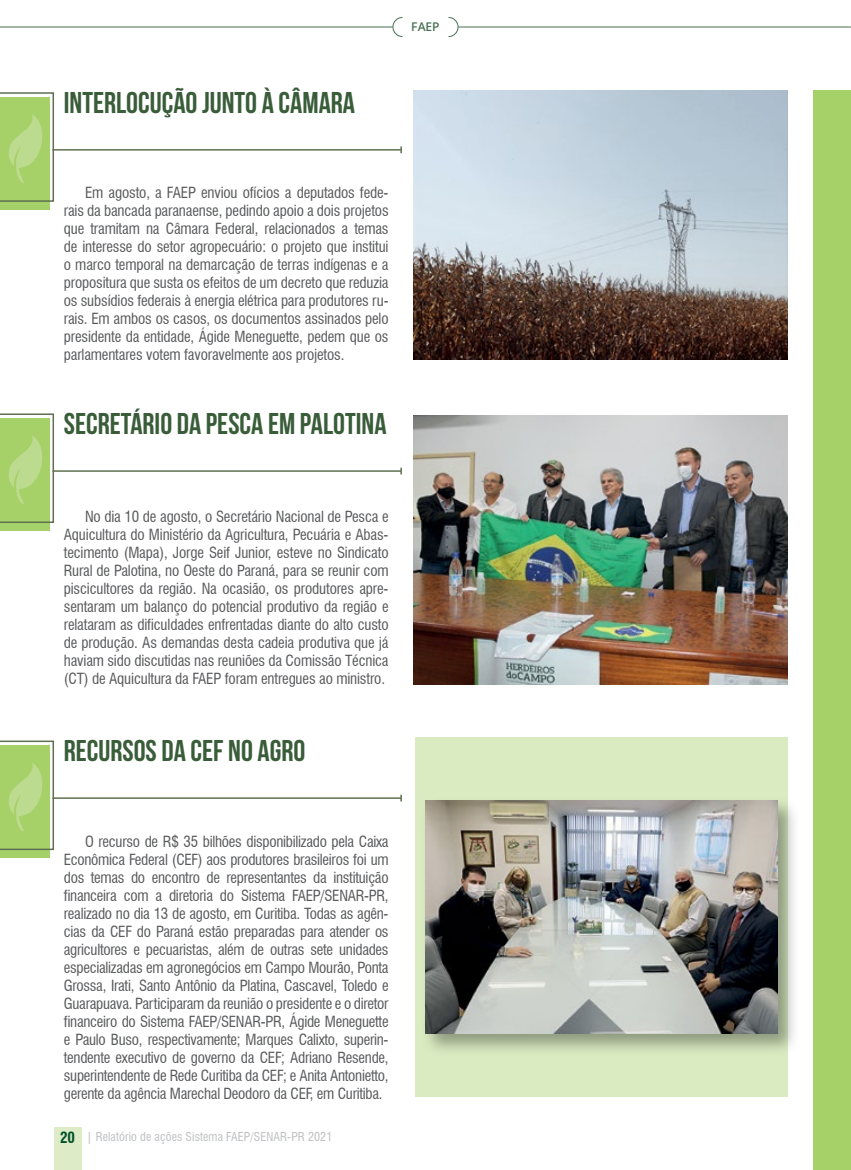
<style>
.page{position:relative;width:851px;height:1170px;background:#fff}
.page>*{position:absolute;margin:0;border:0;box-sizing:border-box;transform-origin:0 0}
.t1{font:30px "Bebas Neue";color:#395c39}
.t2{font:condensed 15px/18px "Swiss 721 BT";letter-spacing:-.01em;color:#58595b;text-align:justify}
.t3{font:condensed 12px "Swiss 721 BT";letter-spacing:.01em;color:#bcbec0}
.t4{font:600 12px "Open Sans";color:#477154}
.s1{font-weight:700;font-size:15px;color:#00522a}
</style>
<div class="page">
<hr style="left:458px;top:27px;width:392px;height:1px;background:#477154">
<svg style="left:448px;top:17px;width:10px;height:20px"></svg>
<svg style="left:392px;top:17px;width:11px;height:20px"></svg>
<hr style="left:0;top:27px;width:392px;height:1px;background:#477154">
<div style="left:813px;top:90px;width:37px;height:1079px;background:#a6d169"></div>
<div style="left:54px;top:1127px;width:27px;height:42px;background:#ddecc7"></div>
<div style="left:415px;top:737px;width:372px;height:359px;background:#daebc1"></div>
<hr style="left:53px;top:470px;width:348px;height:2px;background:#5e7050">
<svg style="left:400px;top:467px;width:2px;height:7px"></svg>
<div style="left:0;top:418px;width:50px;height:113px;background:#a6d169"></div>
<svg style="left:0;top:413px;width:54px;height:110px"></svg>
<hr style="left:53px;top:797px;width:348px;height:1px;background:#5e7050">
<svg style="left:400px;top:794px;width:2px;height:7px"></svg>
<div style="left:0;top:745px;width:50px;height:112px;background:#a6d169"></div>
<svg style="left:0;top:740px;width:54px;height:110px"></svg>
<img style="left:414px;top:90px;width:373px;height:269px">
<img style="left:414px;top:415px;width:373px;height:269px">
<div style="left:420px;top:795px;width:380px;height:261px;background:#000;opacity:.35"></div>
<img style="left:425px;top:800px;width:352px;height:233px">
<hr style="left:53px;top:149px;width:348px;height:2px;background:#5e7050">
<svg style="left:400px;top:146px;width:2px;height:7px"></svg>
<div style="left:0;top:97px;width:50px;height:113px;background:#a6d169"></div>
<svg style="left:0;top:92px;width:54px;height:110px"></svg>
<h1 class="t1" style="left:64px;top:86px;width:293px">INTERLOCUÇÃO JUNTO À CÂMARA</h1>
<p class="t4" style="left:411px;top:19px;width:30px">FAEP</p>
<p class="t2" style="left:64px;top:184px;width:326px;text-indent:21px">Em agosto, a FAEP enviou ofícios a deputados fede&shy;rais da bancada paranaense, pedindo apoio a dois projetos que tramitam na Câmara Federal, relacionados a temas de interesse do setor agropecuário: o projeto que institui o marco temporal na demarcação de terras indígenas e a propositura que susta os efeitos de um decreto que reduzia os subsídios federais à energia elétrica para produtores ru&shy;rais. Em ambos os casos, os documentos assinados pelo presidente da entidade, Ágide Meneguette, pedem que os parlamentares votem favoravelmente aos projetos.</p>
<h1 class="t1" style="left:64px;top:407px;width:324px">SECRETÁRIO DA PESCA EM PALOTINA</h1>
<p class="t2" style="left:64px;top:508px;width:326px;text-indent:21px">No dia 10 de agosto, o Secretário Nacional de Pesca e Aquicultura do Ministério da Agricultura, Pecuária e Abas&shy;tecimento (Mapa), Jorge Seif Junior, esteve no Sindicato Rural de Palotina, no Oeste do Paraná, para se reunir com piscicultores da região. Na ocasião, os produtores apre&shy;sentaram um balanço do potencial produtivo da região e relataram as dificuldades enfrentadas diante do alto custo de produção. As demandas desta cadeia produtiva que já haviam sido discutidas nas reuniões da Comissão Técnica (CT) de Aquicultura da FAEP foram entregues ao ministro.</p>
<h1 class="t1" style="left:64px;top:734px;width:243px">RECURSOS DA CEF NO AGRO</h1>
<p class="t2" style="left:64px;top:832px;width:326px;text-indent:21px">O recurso de R$ 35 bilhões disponibilizado pela Caixa Econômica Federal (CEF) aos produtores brasileiros foi um dos temas do encontro de representantes da instituição financeira com a diretoria do Sistema FAEP/SENAR-PR, realizado no dia 13 de agosto, em Curitiba. Todas as agên&shy;cias da CEF do Paraná estão preparadas para atender os agricultores e pecuaristas, além de outras sete unidades especializadas em agronegócios em Campo Mourão, Ponta Grossa, Irati, Santo Antônio da Platina, Cascavel, Toledo e Guarapuava. Participaram da reunião o presidente e o diretor financeiro do Sistema FAEP/SENAR-PR, Ágide Meneguette e Paulo Buso, respectivamente; Marques Calixto, superin&shy;tendente executivo de governo da CEF; Adriano Resende, superintendente de Rede Curitiba da CEF; e Anita Antonietto, gerente da agência Marechal Deodoro da CEF, em Curitiba.</p>
<p class="t3" style="left:60px;top:1128px;width:274px"><span class="s1">20</span> | Relatório de ações Sistema FAEP/SENAR-PR 2021</p>
</div>
